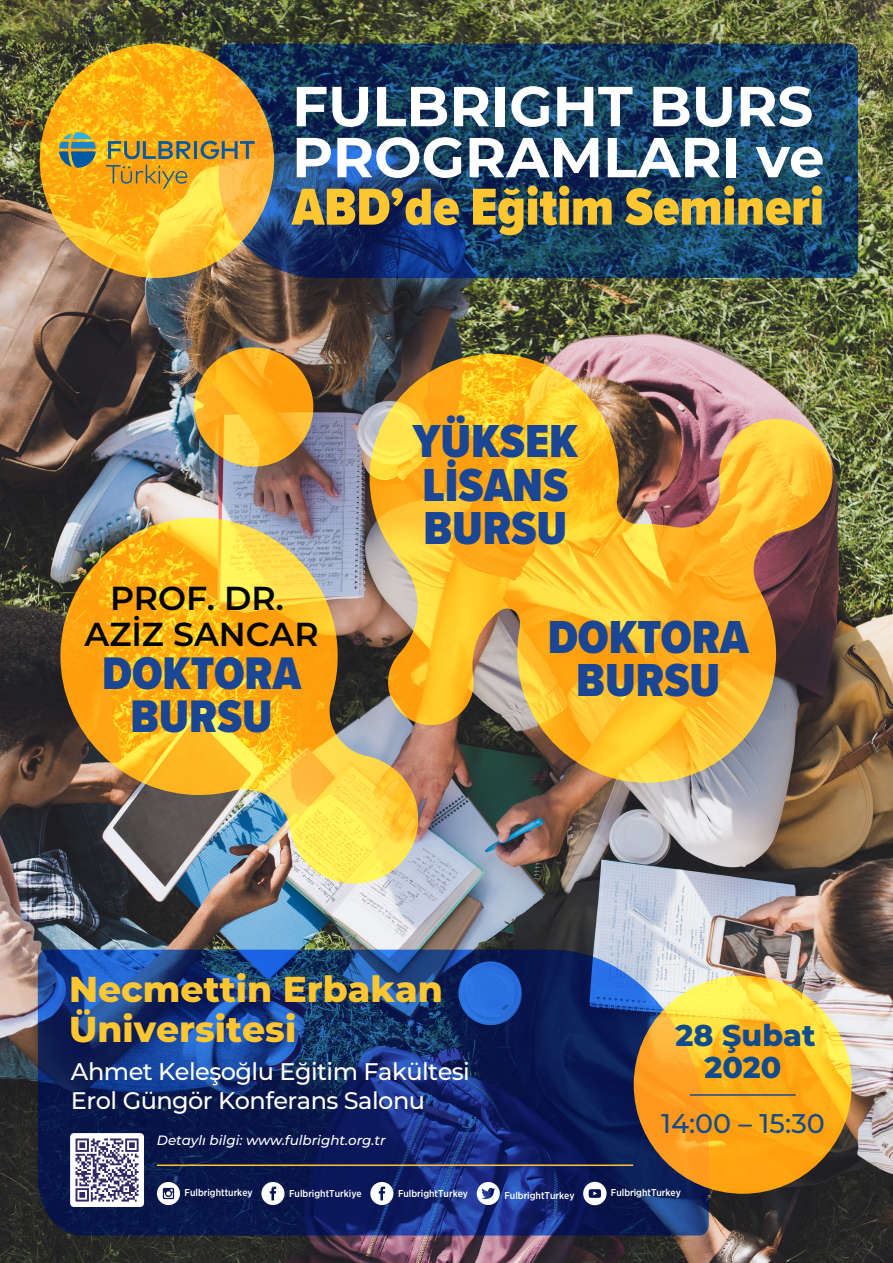
<style>
.page{position:relative;width:893px;height:1263px;background:#fff}
.page>*{position:absolute;margin:0;border:0;box-sizing:border-box;transform-origin:0 0}
.t1{font:700 56.25px/51px "Montserrat";color:#fff}
.t2{font:900 53.85px "Proxima Nova Cond";color:#fec731}
.t3{font:900 48px/43.1px "Proxima Nova Cond";color:#1b4694}
.t4{font:900 47.4px/42.9px "Proxima Nova Cond";color:#1b4694;text-align:center}
.t5{font:800 36px/40.2px "Montserrat";color:#fec731}
.t6{font:600 33.22px/36.4px "Montserrat";color:#020404;text-align:center}
.t7{font:800 30px/31.7px "Montserrat";color:#104b8d;text-align:center}
.t8{font:500 27px "Montserrat";color:#104b8d}
.t9{font:500 24px/28.8px "Montserrat";letter-spacing:-.02em;color:#fff}
.t10{font:italic 500 13.5px "Montserrat";color:#fff}
.t11{font:500 9.98px "Gotham Narrow";color:#fff}
</style>
<div class="page">
<img style="left:0;top:0;width:893px;height:1263px">
<svg style="left:219px;top:44px;width:639px;height:234px;background:#173d64"></svg>
<svg style="left:38px;top:950px;width:671px;height:285px;background:#163070"></svg>
<hr style="left:157px;top:1164px;width:476px;height:2px;background:#fdc52f">
<img style="left:451px;top:319px;width:431px;height:109px">
<div style="left:70px;top:1133px;width:74px;height:74px;background:#fff;border-radius:4px"></div>
<svg style="left:76px;top:1138px;width:63px;height:63px"></svg>
<svg style="left:370px;top:1182px;width:23px;height:23px"></svg>
<svg style="left:261px;top:1182px;width:23px;height:23px"></svg>
<svg style="left:477px;top:1182px;width:23px;height:23px"></svg>
<svg style="left:157px;top:1182px;width:23px;height:23px"></svg>
<svg style="left:583px;top:1182px;width:24px;height:23px"></svg>
<svg style="left:40px;top:44px;width:234px;height:234px;background:#feb921"></svg>
<svg style="left:106px;top:165px;width:81px;height:24px;background:#d69926"></svg>
<svg style="left:108px;top:141px;width:82px;height:18px"></svg>
<hr style="left:194px;top:141px;width:3px;height:18px;background:#0159a4">
<svg style="left:201px;top:141px;width:54px;height:18px"></svg>
<svg style="left:59px;top:132px;width:37px;height:36px"></svg>
<svg style="left:634px;top:976px;width:218px;height:218px;background:#fdb625"></svg>
<img style="left:194px;top:347px;width:119px;height:120px">
<img style="left:370px;top:354px;width:462px;height:429px">
<img style="left:60px;top:518px;width:358px;height:366px">
<hr style="left:690px;top:1094px;width:106px;height:2px;background:#1b4694">
<h1 class="t1" style="left:292px;top:78px;width:534px">FULBRIGHT BURS<br>PROGRAMLARI ve</h1>
<h2 class="t2" style="left:292px;top:167px;width:533px">ABD’de Eğitim Semineri</h2>
<h3 class="t6" style="left:85px;top:578px;width:236px">PROF. DR.<br>AZİZ SANCAR</h3>
<h3 class="t4" style="left:102px;top:652px;width:200px">DOKTORA<br>BURSU</h3>
<h3 class="t3" style="left:413px;top:420px;width:167px">YÜKSEK<br>LİSANS<br>BURSU</h3>
<h3 class="t3" style="left:548px;top:615px;width:203px;text-align:center">DOKTORA<br>BURSU</h3>
<h3 class="t5" style="left:69px;top:967px;width:375px">Necmettin Erbakan<br>Üniversitesi</h3>
<h3 class="t9" style="left:71px;top:1056px;width:400px">Ahmet Keleşoğlu Eğitim Fakültesi<br>Erol Güngör Konferans Salonu</h3>
<h3 class="t10" style="left:157px;top:1131px;width:230px">Detaylı bilgi: www.fulbright.org.tr</h3>
<h3 class="t7" style="left:675px;top:1018px;width:142px">28 Şubat<br>2020</h3>
<h3 class="t8" style="left:661px;top:1105px;width:165px">14:00 – 15:30</h3>
<p class="t11" style="left:185px;top:1187px;width:70px">Fulbrightturkey</p>
<p class="t11" style="left:289px;top:1187px;width:74px">FulbrightTurkiye</p>
<p class="t11" style="left:398px;top:1187px;width:72px">FulbrightTurkey</p>
<p class="t11" style="left:504px;top:1189px;width:72px">FulbrightTurkey</p>
<p class="t11" style="left:611px;top:1186px;width:72px">FulbrightTurkey</p>
</div>
